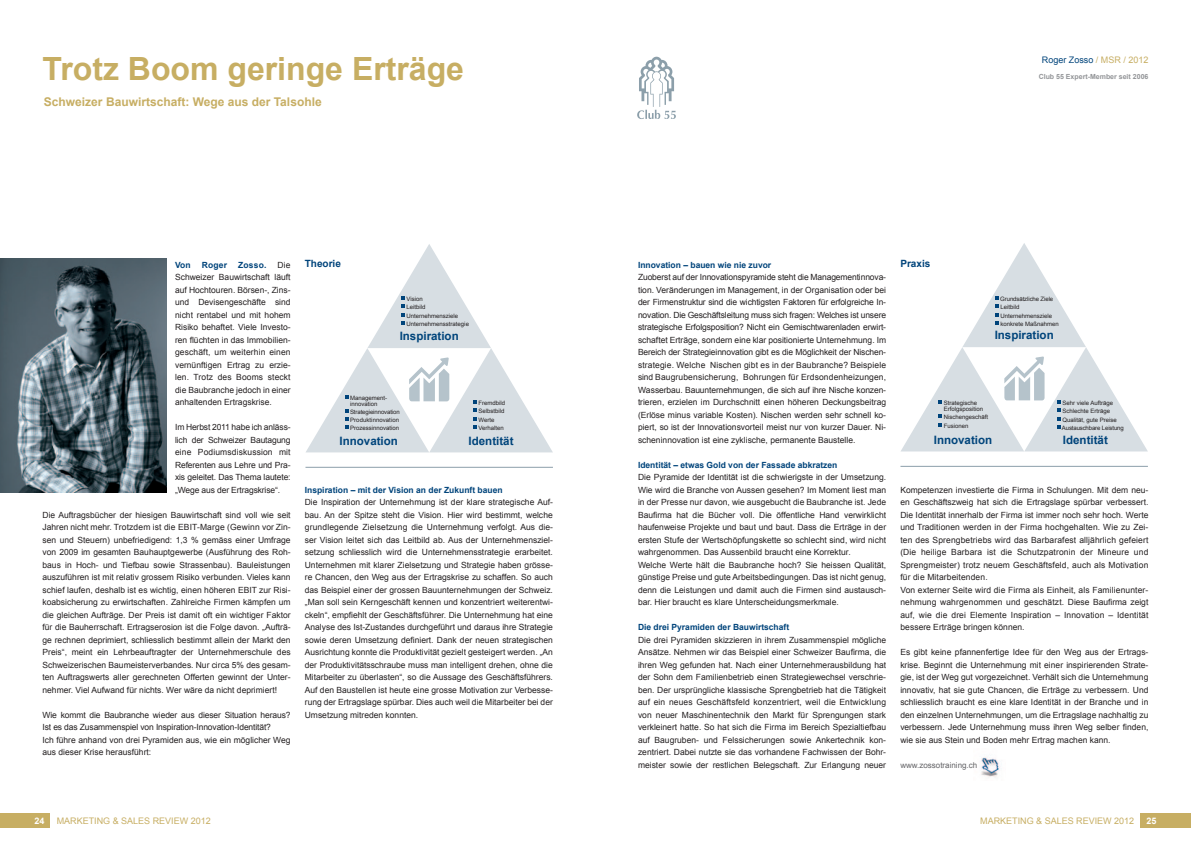
<style>
.page{position:relative;width:1191px;height:842px;background:#fff}
.page>*{position:absolute;margin:0;border:0;box-sizing:border-box;transform-origin:0 0}
.t1{font:700 32px "Arial";color:#c7ae63}
.t2{font:700 12px "Arial";color:#c7ae63}
.t3{font:700 11.6px "Arial";color:#00447b}
.t4{font:700 10px "Arial";color:#00447b}
.t5{font:9px "Arial";color:#c7ae63}
.t6{font:9px "Arial";color:#00447b}
.t7{font:700 9px "Arial";color:#fff}
.t8{font:8.5px/12.5px "Arial";color:#231f20;text-align:justify}
.t9{font:700 8.5px "Arial";color:#00447b}
.t10{font:8px "Arial";color:#636366}
.t11{font:700 7px "Arial";color:#939598}
.t12{font:6px/8.2px "Arial";color:#231f20}
.s1{color:#c7ae63}
</style>
<div class="page">
<div style="left:0;top:814px;width:50px;height:14px;background:#c7ae63"></div>
<div style="left:1141px;top:814px;width:50px;height:14px;background:#c7ae63"></div>
<svg style="left:637px;top:57px;width:39px;height:62px"></svg>
<img style="left:981px;top:757px;width:19px;height:20px">
<img style="left:0;top:259px;width:167px;height:234px">
<hr style="left:305px;top:467px;width:248px;height:1px;background:#8c9faa">
<svg style="left:306px;top:244px;width:247px;height:208px"></svg>
<hr style="left:900px;top:466px;width:248px;height:1px;background:#8c9faa">
<svg style="left:901px;top:243px;width:247px;height:208px"></svg>
<h1 class="t1" style="left:43px;top:48px;width:423px">Trotz Boom geringe Erträge</h1>
<h2 class="t2" style="left:44px;top:94px;width:279px">Schweizer Bauwirtschaft: Wege aus der Talsohle</h2>
<p class="t6" style="left:1041px;top:54px;width:108px">Roger Zosso <span class="s1">/ MSR / 2012</span></p>
<p class="t11" style="left:1038px;top:72px;width:111px">Club 55 Expert-Member seit 2006</p>
<p class="t8" style="left:175px;top:258px;width:117px;text-indent:102px">Die Schweizer Bauwirtschaft läuft auf Hochtouren. Börsen-, Zins&shy;und Devisengeschäfte sind nicht rentabel und mit hohem Risiko behaftet. Viele Investo&shy;ren flüchten in das Immobilien&shy;geschäft, um weiterhin einen vernünftigen Ertrag zu erzie&shy;len. Trotz des Booms steckt die Baubranche jedoch in einer anhaltenden Ertragskrise.</p>
<p class="t8" style="left:175px;top:421px;width:117px">Im Herbst 2011 habe ich anläss&shy;lich der Schweizer Bautagung eine Podiumsdiskussion mit Referenten aus Lehre und Pra&shy;xis geleitet. Das Thema lautete: „Wege aus der Ertragskrise“.</p>
<p class="t8" style="left:43px;top:509px;width:250px">Die Auftragsbücher der hiesigen Bauwirtschaft sind voll wie seit Jahren nicht mehr. Trotzdem ist die EBIT-Marge (Gewinn vor Zin&shy;sen und Steuern) unbefriedigend: 1,3 % gemäss einer Umfrage von 2009 im gesamten Bauhauptgewerbe (Ausführung des Roh&shy;baus in Hoch- und Tiefbau sowie Strassenbau). Bauleistungen auszuführen ist mit relativ grossem Risiko verbunden. Vieles kann schief laufen, deshalb ist es wichtig, einen höheren EBIT zur Risi&shy;koabsicherung zu erwirtschaften. Zahlreiche Firmen kämpfen um die gleichen Aufträge. Der Preis ist damit oft ein wichtiger Faktor für die Bauherrschaft. Ertragserosion ist die Folge davon. „Aufträ&shy;ge rechnen deprimiert, schliesslich bestimmt allein der Markt den Preis“, meint ein Lehrbeauftragter der Unternehmerschule des Schweizerischen Baumeisterverbandes. Nur circa 5% des gesam&shy;ten Auftragswerts aller gerechneten Offerten gewinnt der Unter&shy;nehmer. Viel Aufwand für nichts. Wer wäre da nicht deprimiert!</p>
<p class="t8" style="left:43px;top:709px;width:250px;text-align:left">Wie kommt die Baubranche wieder aus dieser Situation heraus?<br>Ist es das Zusammenspiel von Inspiration-Innovation-Identität?<br>Ich führe anhand von drei Pyramiden aus, wie ein möglicher Weg aus dieser Krise herausführt:</p>
<p class="t9" style="left:175px;top:259px;width:17px">Von</p>
<p class="t9" style="left:202px;top:259px;width:27px">Roger</p>
<p class="t9" style="left:238px;top:259px;width:30px">Zosso.</p>
<p class="t4" style="left:305px;top:257px;width:38px">Theorie</p>
<p class="t12" style="left:406px;top:295px;width:64px">Vision<br>Leitbild<br>Unternehmensziele<br>Unternehmensstrategie</p>
<h3 class="t3" style="left:400px;top:328px;width:61px">Inspiration</h3>
<p class="t12" style="left:350px;top:394px;width:39px;line-height:6px">Management&shy;innovation</p>
<p class="t12" style="left:350px;top:408px;width:51px;text-align:justify">Strategieinnovation Produktinnovation Prozessinnovation</p>
<p class="t12" style="left:478px;top:399px;width:28px">Fremdbild<br>Selbstbild<br>Werte<br>Verhalten</p>
<h3 class="t3" style="left:339px;top:433px;width:60px">Innovation</h3>
<h3 class="t3" style="left:468px;top:433px;width:46px">Identität</h3>
<p class="t9" style="left:305px;top:484px;width:199px">Inspiration – mit der Vision an der Zukunft bauen</p>
<p class="t8" style="left:305px;top:496px;width:250px">Die Inspiration der Unternehmung ist der klare strategische Auf&shy;bau. An der Spitze steht die Vision. Hier wird bestimmt, welche grundlegende Zielsetzung die Unternehmung verfolgt. Aus die&shy;ser Vision leitet sich das Leitbild ab. Aus der Unternehmensziel&shy;setzung schliesslich wird die Unternehmensstrategie erarbeitet.<br>Unternehmen mit klarer Zielsetzung und Strategie haben grösse&shy;re Chancen, den Weg aus der Ertragskrise zu schaffen. So auch das Beispiel einer der grossen Bauunternehmungen der Schweiz. „Man soll sein Kerngeschäft kennen und konzentriert weiterentwi&shy;ckeln“, empfiehlt der Geschäftsführer. Die Unternehmung hat eine Analyse des Ist-Zustandes durchgeführt und daraus ihre Strategie sowie deren Umsetzung definiert. Dank der neuen strategischen Ausrichtung konnte die Produktivität gezielt gesteigert werden. „An der Produktivitätsschraube muss man intelligent drehen, ohne die Mitarbeiter zu überlasten“, so die Aussage des Geschäftsführers.<br>Auf den Baustellen ist heute eine grosse Motivation zur Verbesse&shy;rung der Ertragslage spürbar. Dies auch weil die Mitarbeiter bei der Umsetzung mitreden konnten.</p>
<p class="t9" style="left:638px;top:259px;width:135px">Innovation – bauen wie nie zuvor</p>
<p class="t8" style="left:638px;top:271px;width:250px">Zuoberst auf der Innovationspyramide steht die Managementinnova&shy;tion. Veränderungen im Management, in der Organisation oder bei der Firmenstruktur sind die wichtigsten Faktoren für erfolgreiche In&shy;novation. Die Geschäftsleitung muss sich fragen: Welches ist unsere strategische Erfolgsposition? Nicht ein Gemischtwarenladen erwirt&shy;schaftet Erträge, sondern eine klar positionierte Unternehmung. Im Bereich der Strategieinnovation gibt es die Möglichkeit der Nischen&shy;strategie. Welche Nischen gibt es in der Baubranche? Beispiele sind Baugrubensicherung, Bohrungen für Erdsondenheizungen, Wasserbau. Bauunternehmungen, die sich auf ihre Nische konzen&shy;trieren, erzielen im Durchschnitt einen höheren Deckungsbeitrag (Erlöse minus variable Kosten). Nischen werden sehr schnell ko&shy;piert, so ist der Innovationsvorteil meist nur von kurzer Dauer. Ni&shy;scheninnovation ist eine zyklische, permanente Baustelle.</p>
<p class="t9" style="left:638px;top:459px;width:201px">Identität – etwas Gold von der Fassade abkratzen</p>
<p class="t8" style="left:638px;top:471px;width:250px;text-align:left">Die Pyramide der Identität ist die schwierigste in der Umsetzung.<br>Wie wird die Branche von Aussen gesehen? Im Moment liest man in der Presse nur davon, wie ausgebucht die Baubranche ist. Jede Baufirma hat die Bücher voll. Die öffentliche Hand verwirklicht haufenweise Projekte und baut und baut. Dass die Erträge in der ersten Stufe der Wertschöpfungskette so schlecht sind, wird nicht wahrgenommen. Das Aussenbild braucht eine Korrektur.<br>Welche Werte hält die Baubranche hoch? Sie heissen Qualität, günstige Preise und gute Arbeitsbedingungen. Das ist nicht genug, denn die Leistungen und damit auch die Firmen sind austausch&shy;bar. Hier braucht es klare Unterscheidungsmerkmale.</p>
<p class="t9" style="left:638px;top:622px;width:153px">Die drei Pyramiden der Bauwirtschaft</p>
<p class="t8" style="left:638px;top:634px;width:250px">Die drei Pyramiden skizzieren in ihrem Zusammenspiel mögliche Ansätze. Nehmen wir das Beispiel einer Schweizer Baufirma, die ihren Weg gefunden hat. Nach einer Unternehmerausbildung hat der Sohn dem Familienbetrieb einen Strategiewechsel verschrie&shy;ben. Der ursprüngliche klassische Sprengbetrieb hat die Tätigkeit auf ein neues Geschäftsfeld konzentriert, weil die Entwicklung von neuer Maschinentechnik den Markt für Sprengungen stark verkleinert hatte. So hat sich die Firma im Bereich Spezialtiefbau auf Baugruben- und Felssicherungen sowie Ankertechnik kon&shy;zentriert. Dabei nutzte sie das vorhandene Fachwissen der Bohr&shy;meister sowie der restlichen Belegschaft. Zur Erlangung neuer</p>
<p class="t4" style="left:900px;top:257px;width:32px">Praxis</p>
<p class="t12" style="left:1000px;top:295px;width:60px">Grundsätzliche Ziele<br>Leitbild<br>Unternehmensziele konkrete Maßnahmen</p>
<h3 class="t3" style="left:994px;top:327px;width:61px">Inspiration</h3>
<p class="t12" style="left:943px;top:400px;width:41px;line-height:6px">Strategische<br>Erfolgsposition</p>
<p class="t12" style="left:943px;top:413px;width:46px">Nischengeschäft<br>Fusionen</p>
<p class="t12" style="left:1062px;top:399px;width:63px">Sehr viele Aufträge<br>Schlechte Erträge<br>Qualität, gute Preise<br>Austauschbare Leistung</p>
<h3 class="t3" style="left:933px;top:432px;width:60px">Innovation</h3>
<h3 class="t3" style="left:1063px;top:432px;width:46px">Identität</h3>
<p class="t8" style="left:900px;top:484px;width:250px;text-align:left">Kompetenzen investierte die Firma in Schulungen. Mit dem neu&shy;en Geschäftszweig hat sich die Ertragslage spürbar verbessert.<br>Die Identität innerhalb der Firma ist immer noch sehr hoch. Werte und Traditionen werden in der Firma hochgehalten. Wie zu Zei&shy;ten des Sprengbetriebs wird das Barbarafest alljährlich gefeiert (Die heilige Barbara ist die Schutzpatronin der Mineure und Sprengmeister) trotz neuem Geschäftsfeld, auch als Motivation für die Mitarbeitenden.<br>Von externer Seite wird die Firma als Einheit, als Familienunter&shy;nehmung wahrgenommen und geschätzt. Diese Baufirma zeigt auf, wie die drei Elemente Inspiration – Innovation – Identität bessere Erträge bringen können.</p>
<p class="t8" style="left:900px;top:646px;width:250px">Es gibt keine pfannenfertige Idee für den Weg aus der Ertrags&shy;krise. Beginnt die Unternehmung mit einer inspirierenden Strate&shy;gie, ist der Weg gut vorgezeichnet. Verhält sich die Unternehmung innovativ, hat sie gute Chancen, die Erträge zu verbessern. Und schliesslich braucht es eine klare Identität in der Branche und in den einzelnen Unternehmungen, um die Ertragslage nachhaltig zu verbessern. Jede Unternehmung muss ihren Weg selber finden, wie sie aus Stein und Boden mehr Ertrag machen kann.</p>
<p class="t10" style="left:900px;top:760px;width:78px">www.zossotraining.ch</p>
<p class="t7" style="left:34px;top:815px;width:12px">24</p>
<p class="t5" style="left:57px;top:815px;width:156px">Marketing &amp; Sales Review 2012</p>
<p class="t5" style="left:980px;top:815px;width:156px">Marketing &amp; Sales Review 2012</p>
<p class="t7" style="left:1146px;top:815px;width:12px">25</p>
</div>
